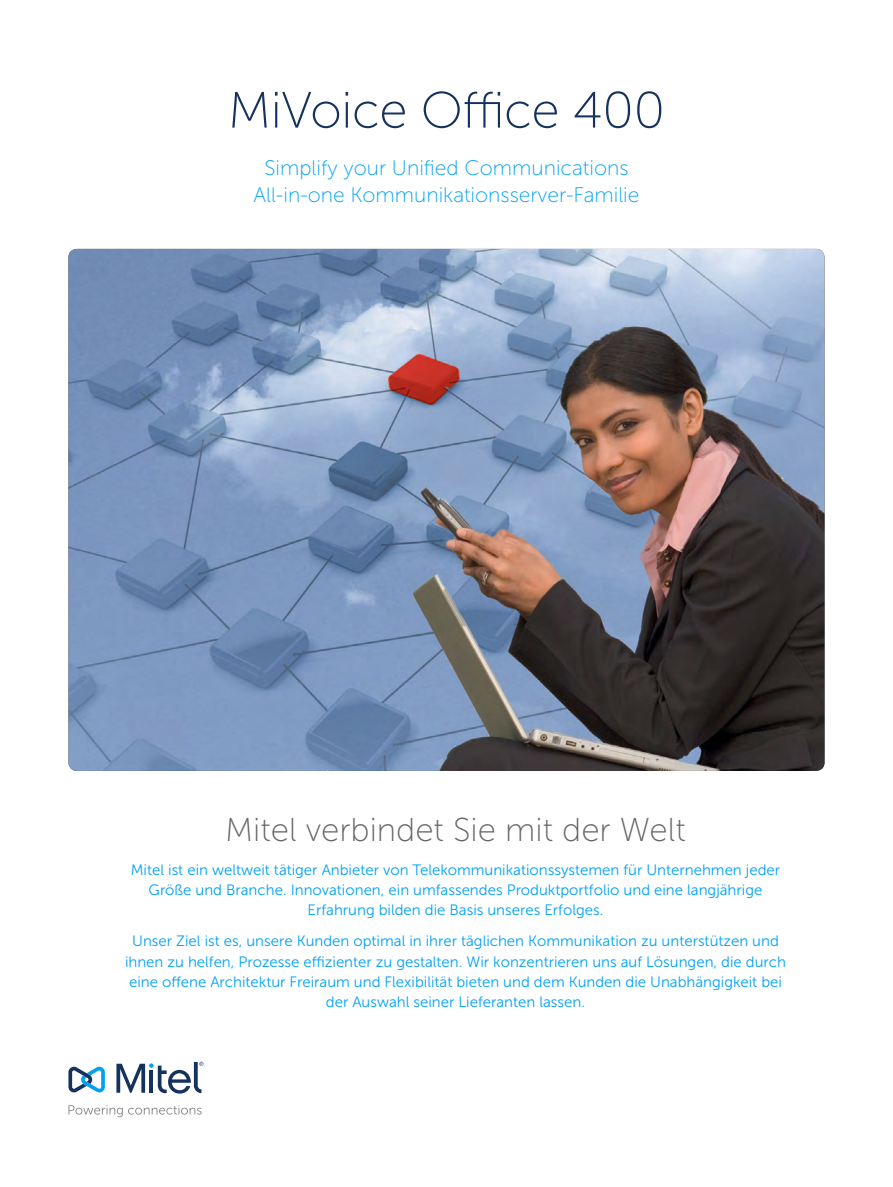
<style>
.page{position:relative;width:893px;height:1187px;background:#fff}
.page>*{position:absolute;margin:0;border:0;box-sizing:border-box;transform-origin:0 0}
.t1{font:51px "Museo Sans 100";letter-spacing:-.01em;color:#15325f}
.t2{font:33px "Museo Sans 100";color:#666}
.t3{font:21px/27px "Museo Sans 100";color:#00a1f4;text-align:center}
.t4{font:15px/20.2px "Museo Sans 300";color:#00a1f4;text-align:center}
</style>
<div class="page">
<svg style="left:68px;top:1105px;width:134px;height:12px"></svg>
<svg style="left:68px;top:1066px;width:37px;height:26px"></svg>
<svg style="left:116px;top:1061px;width:87px;height:32px"></svg>
<img style="left:68px;top:249px;width:756px;height:521px">
<h1 class="t1" style="left:228px;top:83px;width:439px">MiVoice Office 400</h1>
<h3 class="t3" style="left:254px;top:154px;width:387px">Simplify your Unified Communications<br>All-in-one Kommunikationsserver-Familie</h3>
<h2 class="t2" style="left:225px;top:812px;width:462px">Mitel verbindet Sie mit der Welt</h2>
<p class="t4" style="left:131px;top:859px;width:651px">Mitel ist ein weltweit tätiger Anbieter von Telekommunikationssystemen für Unternehmen jeder<br>Größe und Branche. Innovationen, ein umfassendes Produktportfolio und eine langjährige<br>Erfahrung bilden die Basis unseres Erfolges.</p>
<p class="t4" style="left:125px;top:931px;width:662px">Unser Ziel ist es, unsere Kunden optimal in ihrer täglichen Kommunikation zu unterstützen und ihnen zu helfen, Prozesse effizienter zu gestalten. Wir konzentrieren uns auf Lösungen, die durch eine offene Architektur Freiraum und Flexibilität bieten und dem Kunden die Unabhängigkeit bei der Auswahl seiner Lieferanten lassen.</p>
</div>
